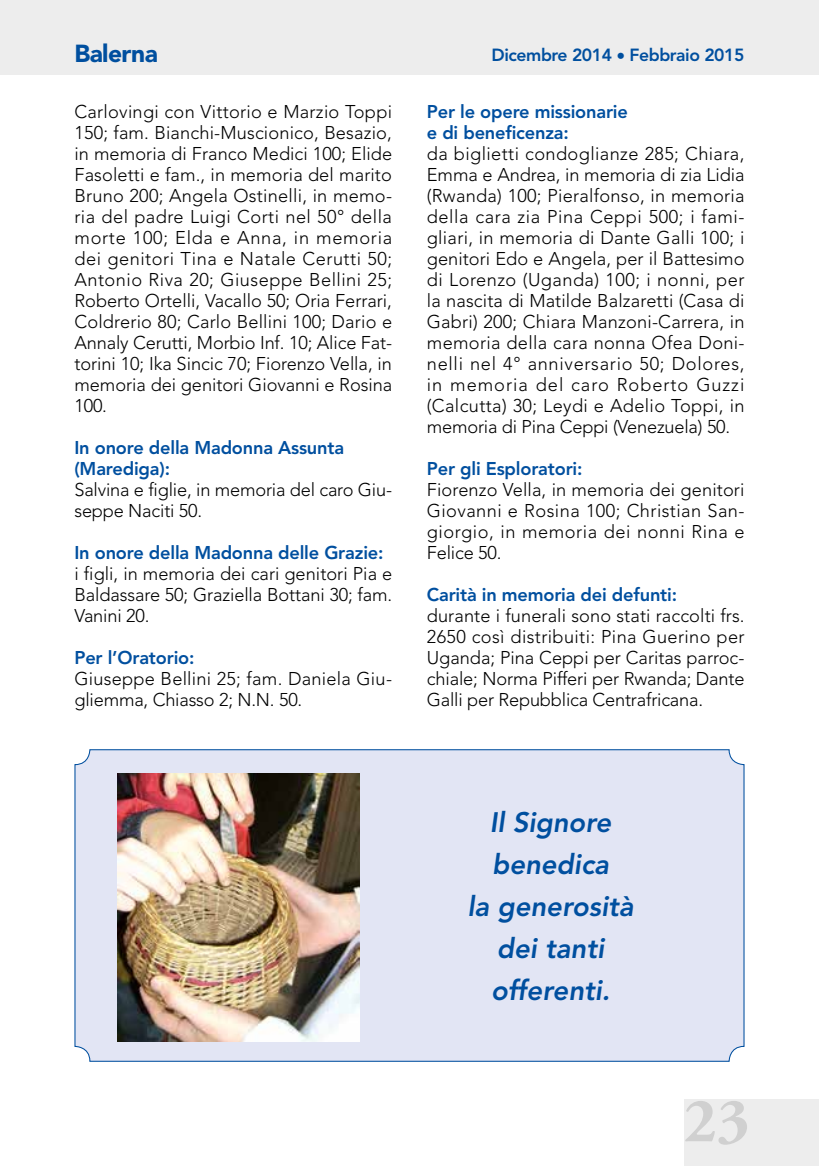
<style>
.page{position:relative;width:819px;height:1166px;background:#fff}
.page>*{position:absolute;margin:0;border:0;box-sizing:border-box;transform-origin:0 0}
.t1{font:700 63px "Adobe Garamond Pro";color:#d0d0d0}
.t2{font:italic 800 28px/42px "Avenir";color:#004f9f;text-align:center}
.t3{font:900 24.5px "Avenir";letter-spacing:-.025em;color:#004f9f}
.t4{font:300 18.38px/21px "Avenir";letter-spacing:-.005em;color:#000;text-align:justify}
.t5{font:800 18.38px/21px "Avenir";letter-spacing:-.01em;color:#004f9f}
.t6{font:300 18.38px/21px "Avenir";letter-spacing:.015em;color:#000}
.t7{font:800 17.5px "Avenir";letter-spacing:-.025em;color:#004f9f}
</style>
<div class="page">
<div style="left:685px;top:1099px;width:134px;height:67px;background:#ededed"></div>
<div style="left:0;top:0;width:819px;height:74px;background:#ededed"></div>
<div style="left:75px;top:750px;width:669px;height:311px;background:#e2e5f4;border-radius:15px"></div>
<img style="left:117px;top:773px;width:243px;height:268px">
<h3 class="t3" style="left:74px;top:38px;width:85px">Balerna</h3>
<p class="t7" style="left:491px;top:45px;width:254px">Dicembre 2014 • Febbraio 2015</p>
<p class="t4" style="left:74px;top:101px;width:319px">Carlovingi con Vittorio e Marzio Toppi 150; fam. Bianchi-Muscionico, Besazio, in memoria di Franco Medici 100; Elide Fasoletti e fam., in memoria del marito Bruno 200; Angela Ostinelli, in memo&shy;ria del padre Luigi Corti nel 50° della morte 100; Elda e Anna, in memoria dei genitori Tina e Natale Cerutti 50; Antonio Riva 20; Giuseppe Bellini 25; Roberto Ortelli, Vacallo 50; Oria Ferrari, Coldrerio 80; Carlo Bellini 100; Dario e Annaly Cerutti, Morbio Inf. 10; Alice Fat&shy;torini 10; Ika Sincic 70; Fiorenzo Vella, in memoria dei genitori Giovanni e Rosina 100.</p>
<p class="t5" style="left:74px;top:437px;width:271px">In onore della Madonna Assunta (Marediga):</p>
<p class="t4" style="left:74px;top:479px;width:319px">Salvina e figlie, in memoria del caro Giu&shy;seppe Naciti 50.</p>
<p class="t5" style="left:74px;top:542px;width:310px">In onore della Madonna delle Grazie:</p>
<p class="t4" style="left:74px;top:563px;width:319px">i figli, in memoria dei cari genitori Pia e Baldassare 50; Graziella Bottani 30; fam.<br>Vanini 20.</p>
<p class="t5" style="left:74px;top:647px;width:122px">Per l’Oratorio:</p>
<p class="t6" style="left:74px;top:668px;width:319px">Giuseppe Bellini 25; fam. Daniela Giu&shy;gliemma, Chiasso 2; N.N. 50.</p>
<p class="t5" style="left:427px;top:101px;width:202px">Per le opere missionarie e di beneficenza:</p>
<p class="t4" style="left:427px;top:143px;width:319px">da biglietti condoglianze 285; Chiara, Emma e Andrea, in memoria di zia Lidia (Rwanda) 100; Pieralfonso, in memoria della cara zia Pina Ceppi 500; i fami&shy;gliari, in memoria di Dante Galli 100; i genitori Edo e Angela, per il Battesimo di Lorenzo (Uganda) 100; i nonni, per la nascita di Matilde Balzaretti (Casa di Gabri) 200; Chiara Manzoni-Carrera, in memoria della cara nonna Ofea Doni&shy;nelli nel 4° anniversario 50; Dolores, in memoria del caro Roberto Guzzi (Calcutta) 30; Leydi e Adelio Toppi, in memoria di Pina Ceppi (Venezuela) 50.</p>
<p class="t5" style="left:427px;top:458px;width:157px">Per gli Esploratori:</p>
<p class="t4" style="left:427px;top:479px;width:319px">Fiorenzo Vella, in memoria dei genitori Giovanni e Rosina 100; Christian San&shy;giorgio, in memoria dei nonni Rina e Felice 50.</p>
<p class="t5" style="left:427px;top:584px;width:252px">Carità in memoria dei defunti:</p>
<p class="t4" style="left:427px;top:605px;width:319px">durante i funerali sono stati raccolti frs.<br>2650 così distribuiti: Pina Guerino per Uganda; Pina Ceppi per Caritas parroc&shy;chiale; Norma Pifferi per Rwanda; Dante Galli per Repubblica Centrafricana.</p>
<h2 class="t2" style="left:467px;top:801px;width:168px">Il Signore benedica<br>la generosità dei tanti offerenti.</h2>
<h1 class="t1" style="left:684px;top:1084px;width:67px">23</h1>
</div>
